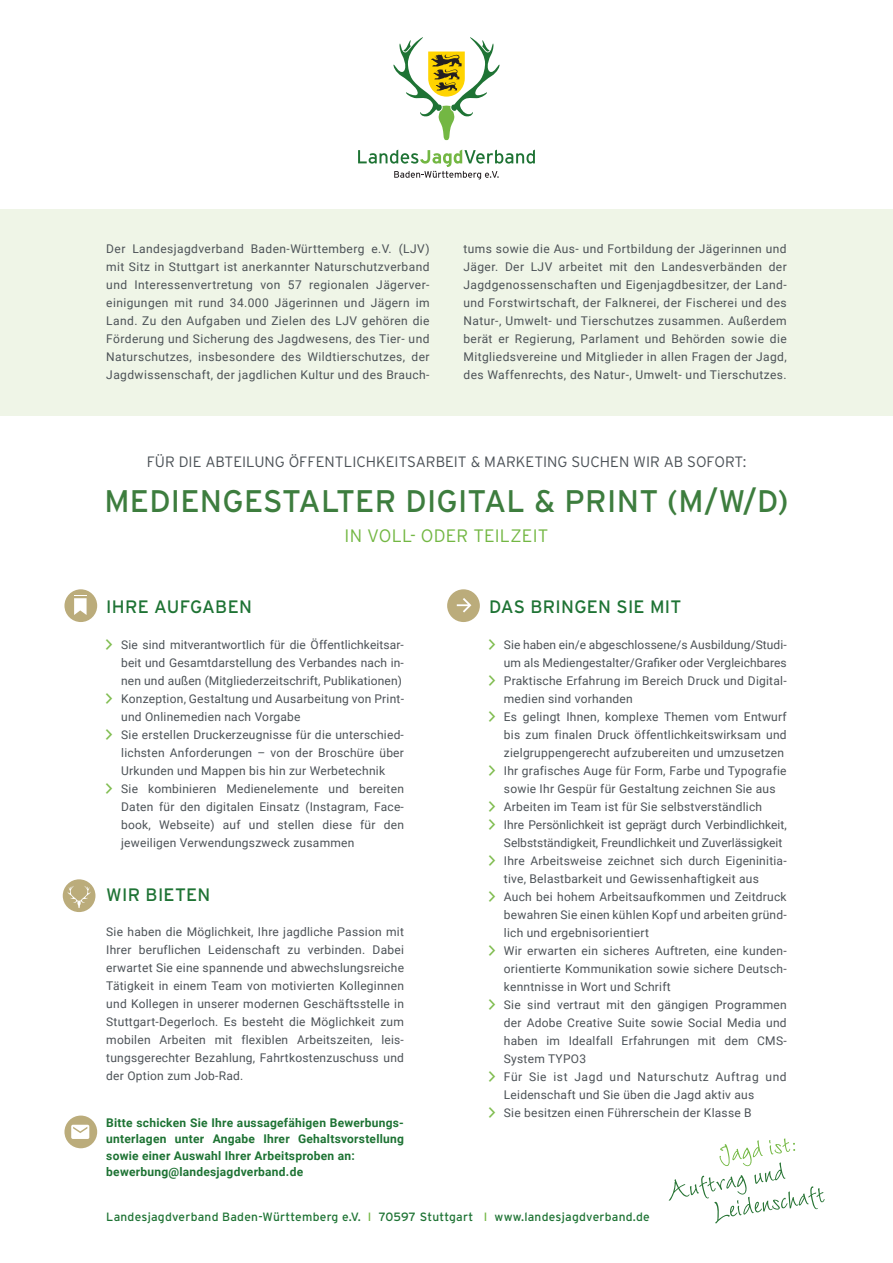
<style>
.page{position:relative;width:893px;height:1263px;background:#fff}
.page>*{position:absolute;margin:0;border:0;box-sizing:border-box;transform-origin:0 0}
.t1{font:31.2px "Interstate";letter-spacing:.01em;color:#3d7d3e}
.t2{font:18px "Interstate";letter-spacing:.015em;color:#1e7334}
.t3{font:300 18px "Interstate";letter-spacing:.01em;color:#73b743}
.t4{font:300 15px "Interstate";color:#4c5257}
.Bericht_Fliesstext{font:12px/18px "Roboto";letter-spacing:.02em;color:#4c5257;text-align:justify}
.Bericht_Fliesstext-2{font:700 12px/16.5px "Roboto";letter-spacing:.02em;color:#1e7334;text-align:justify}
.Bericht_Fliesstext-3{font:12px/18px "Roboto";color:#4c5257}
.Bericht_Fliesstext-4{font:12px "Interstate";letter-spacing:.02em;color:#1e7334}
.s1{color:#73b743}
</style>
<div class="page">
<svg style="left:669px;top:1138px;width:156px;height:85px"></svg>
<svg style="left:358px;top:150px;width:177px;height:30px"></svg>
<svg style="left:393px;top:37px;width:107px;height:103px"></svg>
<div style="left:0;top:210px;width:893px;height:206px;background:#eff5e7"></div>
<div style="left:64px;top:589px;width:33px;height:33px;background:#bbac7b;border-radius:50%"></div>
<svg style="left:74px;top:595px;width:13px;height:20px"></svg>
<div style="left:63px;top:879px;width:32px;height:33px;background:#bbac7b;border-radius:50%"></div>
<svg style="left:67px;top:886px;width:24px;height:22px"></svg>
<div style="left:447px;top:589px;width:33px;height:33px;background:#bbac7b;border-radius:50%"></div>
<svg style="left:457px;top:598px;width:14px;height:14px"></svg>
<div style="left:64px;top:1115px;width:33px;height:33px;background:#bbac7b;border-radius:50%"></div>
<svg style="left:71px;top:1125px;width:18px;height:14px"></svg>
<p class="Bericht_Fliesstext" style="left:106px;top:239px;width:325px">Der Landesjagdverband Baden-Württemberg e.V. (LJV) mit Sitz in Stuttgart ist anerkannter Naturschutzverband und Interessenvertretung von 57 regionalen Jägerver&shy;einigungen mit rund 34.000 Jägerinnen und Jägern im Land. Zu den Aufgaben und Zielen des LJV gehören die Förderung und Sicherung des Jagdwesens, des Tier- und Naturschutzes, insbesondere des Wildtierschutzes, der Jagdwissenschaft, der jagdlichen Kultur und des Brauch-</p>
<p class="Bericht_Fliesstext" style="left:463px;top:239px;width:325px">tums sowie die Aus- und Fortbildung der Jägerinnen und Jäger. Der LJV arbeitet mit den Landesverbänden der Jagdgenossenschaften und Eigenjagdbesitzer, der Land&shy;und Forstwirtschaft, der Falknerei, der Fischerei und des Natur-, Umwelt- und Tierschutzes zusammen. Außerdem berät er Regierung, Parlament und Behörden sowie die Mitgliedsvereine und Mitglieder in allen Fragen der Jagd, des Waffenrechts, des Natur-, Umwelt- und Tierschutzes.</p>
<p class="t4" style="left:147px;top:453px;width:601px">FÜR DIE ABTEILUNG ÖFFENTLICHKEITSARBEIT &amp; MARKETING SUCHEN WIR AB SOFORT:</p>
<p class="t1" style="left:104px;top:482px;width:686px">MEDIENGESTALTER DIGITAL &amp; PRINT (M/W/D)</p>
<p class="t3" style="left:345px;top:525px;width:205px">IN VOLL- ODER TEILZEIT</p>
<p class="t2" style="left:106px;top:595px;width:147px">IHRE AUFGABEN</p>
<p class="Bericht_Fliesstext" style="left:121px;top:635px;width:284px">Sie sind mitverantwortlich für die Öffentlichkeitsar&shy;beit und Gesamtdarstellung des Verbandes nach in&shy;nen und außen (Mitgliederzeitschrift, Publikationen)</p>
<p class="Bericht_Fliesstext" style="left:121px;top:689px;width:284px">Konzeption, Gestaltung und Ausarbeitung von Print&shy;und Onlinemedien nach Vorgabe</p>
<p class="Bericht_Fliesstext" style="left:121px;top:725px;width:284px">Sie erstellen Druckerzeugnisse für die unterschied&shy;lichsten Anforderungen – von der Broschüre über Urkunden und Mappen bis hin zur Werbetechnik</p>
<p class="Bericht_Fliesstext" style="left:121px;top:779px;width:284px">Sie kombinieren Medienelemente und bereiten Daten für den digitalen Einsatz (Instagram, Face&shy;book, Webseite) auf und stellen diese für den jeweiligen Verwendungszweck zusammen</p>
<p class="t2" style="left:106px;top:884px;width:106px">WIR BIETEN</p>
<p class="Bericht_Fliesstext" style="left:106px;top:923px;width:299px">Sie haben die Möglichkeit, Ihre jagdliche Passion mit Ihrer beruflichen Leidenschaft zu verbinden. Dabei erwartet Sie eine spannende und abwechslungsreiche Tätigkeit in einem Team von motivierten Kolleginnen und Kollegen in unserer modernen Geschäftsstelle in Stuttgart-Degerloch. Es besteht die Möglichkeit zum mobilen Arbeiten mit flexiblen Arbeitszeiten, leis&shy;tungsgerechter Bezahlung, Fahrtkostenzuschuss und der Option zum Job-Rad.</p>
<p class="Bericht_Fliesstext-2" style="left:106px;top:1114px;width:299px">Bitte schicken Sie Ihre aussagefähigen Bewerbungs&shy;unterlagen unter Angabe Ihrer Gehaltsvorstellung sowie einer Auswahl Ihrer Arbeitsproben an:</p>
<p class="Bericht_Fliesstext-2" style="left:106px;top:1163px;width:198px">bewerbung@landesjagdverband.de</p>
<p class="t2" style="left:489px;top:595px;width:194px">DAS BRINGEN SIE MIT</p>
<p class="Bericht_Fliesstext" style="left:504px;top:635px;width:284px">Sie haben ein/e abgeschlossene/s Ausbildung/Studi&shy;um als Mediengestalter/Grafiker oder Vergleichbares</p>
<p class="Bericht_Fliesstext" style="left:504px;top:671px;width:284px">Praktische Erfahrung im Bereich Druck und Digital&shy;medien sind vorhanden</p>
<p class="Bericht_Fliesstext" style="left:504px;top:707px;width:284px">Es gelingt Ihnen, komplexe Themen vom Entwurf bis zum finalen Druck öffentlichkeitswirksam und zielgruppengerecht aufzubereiten und umzusetzen</p>
<p class="Bericht_Fliesstext" style="left:504px;top:761px;width:284px">Ihr grafisches Auge für Form, Farbe und Typografie sowie Ihr Gespür für Gestaltung zeichnen Sie aus</p>
<p class="Bericht_Fliesstext" style="left:504px;top:797px;width:260px">Arbeiten im Team ist für Sie selbstverständlich</p>
<p class="Bericht_Fliesstext-3" style="left:504px;top:815px;width:284px">Ihre Persönlichkeit ist geprägt durch Verbindlichkeit,<br>Selbstständigkeit, Freundlichkeit und Zuverlässigkeit</p>
<p class="Bericht_Fliesstext" style="left:504px;top:851px;width:284px">Ihre Arbeitsweise zeichnet sich durch Eigeninitia&shy;tive, Belastbarkeit und Gewissenhaftigkeit aus</p>
<p class="Bericht_Fliesstext" style="left:504px;top:887px;width:284px">Auch bei hohem Arbeitsaufkommen und Zeitdruck bewahren Sie einen kühlen Kopf und arbeiten gründ&shy;lich und ergebnisorientiert</p>
<p class="Bericht_Fliesstext" style="left:504px;top:941px;width:284px">Wir erwarten ein sicheres Auftreten, eine kunden&shy;orientierte Kommunikation sowie sichere Deutsch&shy;kenntnisse in Wort und Schrift</p>
<p class="Bericht_Fliesstext" style="left:504px;top:995px;width:284px">Sie sind vertraut mit den gängigen Programmen der Adobe Creative Suite sowie Social Media und haben im Idealfall Erfahrungen mit dem CMS-System TYPO3</p>
<p class="Bericht_Fliesstext" style="left:504px;top:1067px;width:284px">Für Sie ist Jagd und Naturschutz Auftrag und<br>Leidenschaft und Sie üben die Jagd aktiv aus</p>
<p class="Bericht_Fliesstext" style="left:504px;top:1103px;width:249px">Sie besitzen einen Führerschein der Klasse B</p>
<p class="Bericht_Fliesstext-4" style="left:106px;top:1209px;width:545px">Landesjagdverband Baden-Württemberg e.V. <span class="s1">I</span> 70597 Stuttgart <span class="s1">I</span> www.landesjagdverband.de</p>
</div>
